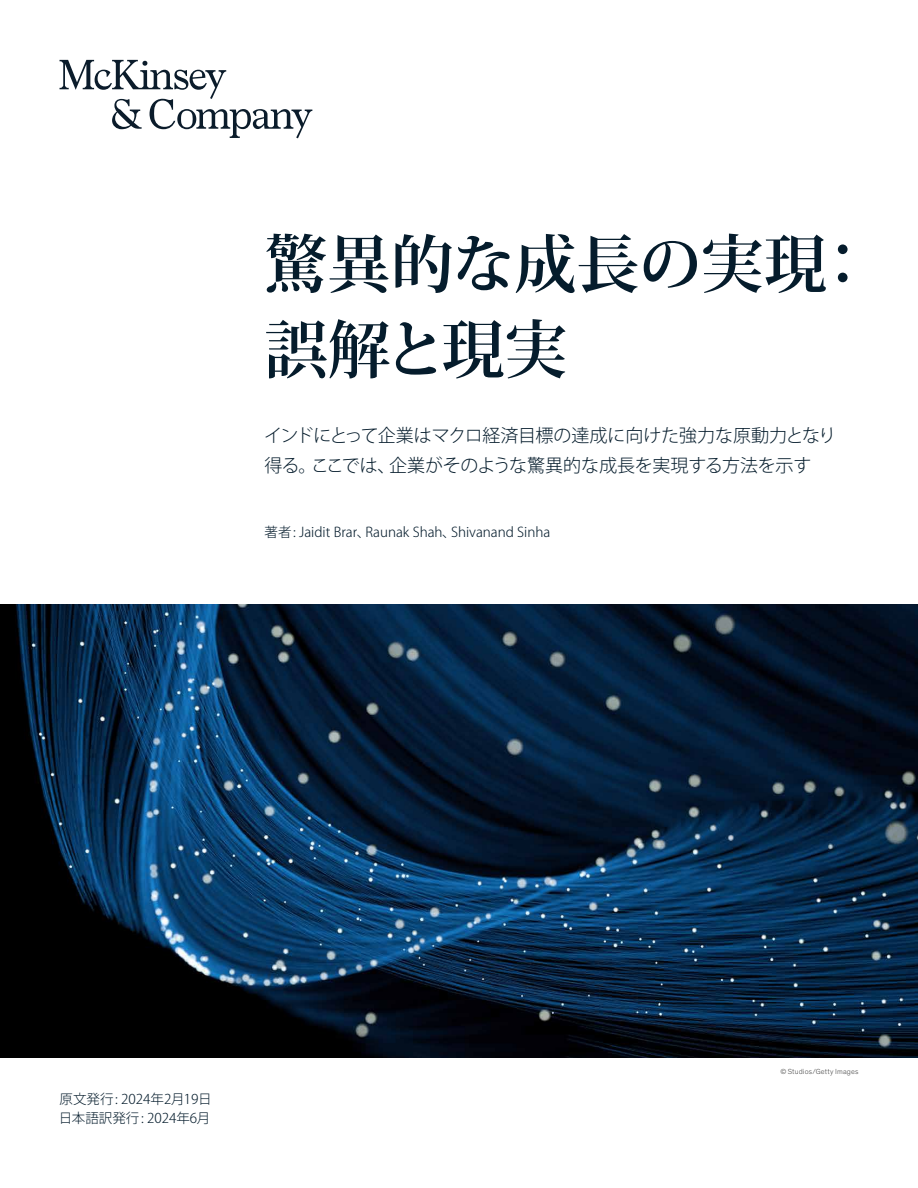
<style>
.page{position:relative;width:918px;height:1188px;background:#fff}
.page>*{position:absolute;margin:0;border:0;box-sizing:border-box;transform-origin:0 0}
.t1{font:700 63px/85.5px "Koz Min Pr 6 N";letter-spacing:-.005em;color:#051c2c}
.t2{font:300 18px/30px "Koz Go Pr 6 N";letter-spacing:-.02em;color:#051c2c}
.t3{font:300 13.5px/19.5px "Koz Go Pr 6 N";color:#051c2c}
.t4{font:300 7.5px "Mc Kinsey Sans";letter-spacing:.02em;color:#4d4d4d}
.s1{color:#575756}
</style>
<div class="page">
<img style="left:0;top:604px;width:918px;height:454px">
<svg style="left:60px;top:60px;width:252px;height:78px"></svg>
<h1 class="t1" style="left:265px;top:223px;width:611px">驚異的な成長の実現：誤解と現実</h1>
<h2 class="t2" style="left:264px;top:421px;width:573px">インドにとって企業はマクロ経済目標の達成に向けた強力な原動力となり得る。ここでは、企業がそのような驚異的な成長を実現する方法を示す</h2>
<p class="t3" style="left:265px;top:522px;width:287px">著者 : Jaidit Brar、Raunak Shah、Shivanand Sinha</p>
<p class="t3" style="left:59px;top:1089px;width:154px">原文発行 : 2024年2月19日日本語訳発行 : 2024年6月</p>
<p class="t4" style="left:780px;top:1066px;width:80px"><span class="s1">©</span> Studios/Getty Images</p>
</div>
